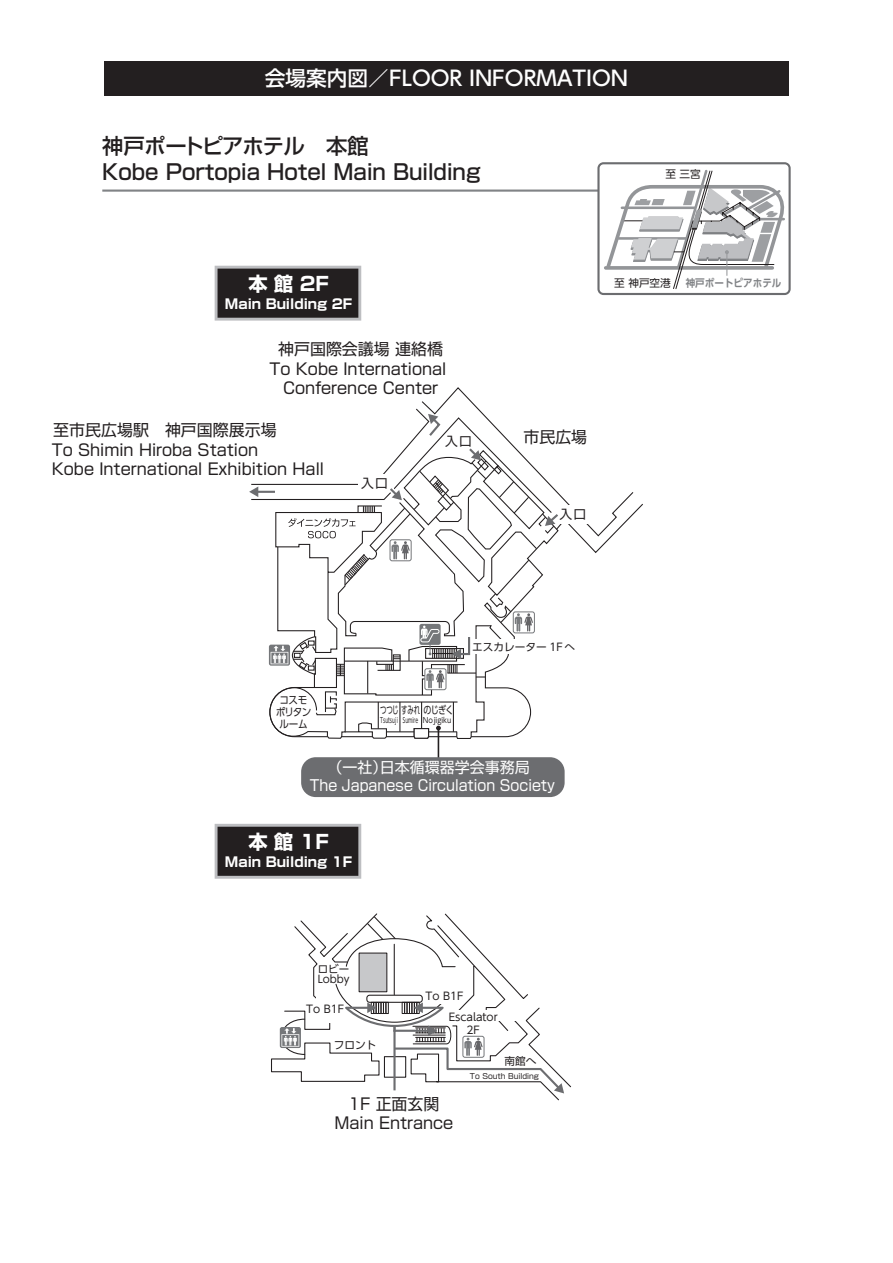
<style>
.page{position:relative;width:893px;height:1263px;background:#fff}
.page>*{position:absolute;margin:0;border:0;box-sizing:border-box;transform-origin:0 0}
.t1{font:500 21.3px/25.5px "Shin Go Pro";color:#231f20}
.t2{font:500 20.7px "UD Shin Go Pro";color:#fefefe}
.t3{font:700 19.2px "Shin Go Pro";color:#fff}
.t4{font:15.9px/19.2px "Shin Go Pro";color:#231f20;text-align:center}
.t5{font:15px/18px "Shin Go Pro";color:#fff;text-align:center}
.t6{font:700 13.5px "Shin Go Pro";color:#fff}
.t7{font:12.75px "Shin Go Pro";color:#231f20}
.t8{font:10.65px/12.8px "UD Shin Go Pro";color:#231f20;text-align:center}
.t9{font:10.65px "UD Shin Go Pro";letter-spacing:-.02em;color:#231f20;scale:.6 1}
.t10{font:10.65px/11.7px "UD Shin Go Pro";letter-spacing:-.045em;color:#231f20;text-align:center;scale:.9 1}
.t11{font:700 10.65px "UD Shin Go Pro De";color:#818386;scale:.9 1}
.t12{font:10.65px "Shin Go Pro";color:#231f20}
.t13{font:10.5px/10.5px "UD Shin Go Pro";color:#231f20}
.t14{font:7.5px "UD Shin Go Pro";color:#231f20;scale:.6 1}
.t15{font:7.5px "Shin Go Pro";color:#231f20}
</style>
<div class="page">
<svg style="left:271px;top:913px;width:300px;height:188px"></svg>
<svg style="left:335px;top:914px;width:229px;height:179px"></svg>
<div style="left:280px;top:1027px;width:21px;height:21px;background:#75777a;border-radius:2px"></div>
<svg style="left:281px;top:1018px;width:25px;height:37px"></svg>
<div style="left:454px;top:1011px;width:65px;height:10px;background:#fff"></div>
<div style="left:316px;top:994px;width:20px;height:28px;background:#fff"></div>
<div style="left:438px;top:973px;width:19px;height:30px;background:#fff"></div>
<svg style="left:215px;top:266px;width:146px;height:55px;background:#383536"></svg>
<svg style="left:215px;top:824px;width:146px;height:55px;background:#383536"></svg>
<hr style="left:438px;top:728px;width:1px;height:46px;background:#231f20">
<svg style="left:249px;top:387px;width:394px;height:353px"></svg>
<div style="left:301px;top:757px;width:264px;height:40px;background:#6c6d70;border-radius:15px"></div>
<div style="left:104px;top:62px;width:685px;height:34px;background:#231f20"></div>
<hr style="left:102px;top:190px;width:496px;height:2px;background:#818386">
<svg style="left:597px;top:162px;width:194px;height:133px"></svg>
<h2 class="t2" style="left:265px;top:61px;width:365px">会場案内図／FLOOR INFORMATION</h2>
<h1 class="t1" style="left:102px;top:131px;width:380px">神戸ポートピアホテル　本館<br>Kobe Portopia Hotel Main Building</h1>
<p class="t8" style="left:665px;top:167px;width:37px">至 三宮</p>
<p class="t3" style="left:249px;top:268px;width:81px">本 館 2F</p>
<p class="t6" style="left:225px;top:293px;width:129px">Main Building 2F</p>
<p class="t4" style="left:278px;top:337px;width:167px">神戸国際会議場 連絡橋</p>
<p class="t4" style="left:269px;top:357px;width:178px">To Kobe International<br>Conference Center</p>
<p class="t4" style="left:53px;top:418px;width:225px">至市民広場駅　神戸国際展示場</p>
<p class="t4" style="left:52px;top:438px;width:274px;text-align:left">To Shimin Hiroba Station<br>Kobe International Exhibition Hall</p>
<p class="t7" style="left:361px;top:473px;width:28px">入口</p>
<p class="t7" style="left:445px;top:431px;width:28px">入口</p>
<p class="t8" style="left:614px;top:276px;width:58px">至 神戸空港</p>
<p class="t11" style="left:686px;top:274px;width:108px">神戸ポートピアホテル</p>
<p class="t4" style="left:523px;top:425px;width:65px">市民広場</p>
<p class="t7" style="left:559px;top:503px;width:28px">入口</p>
<p class="t10" style="left:276px;top:694px;width:41px">コスモポリタンルーム</p>
<p class="t9" style="left:380px;top:701px;width:124px">つつじすみれのじぎく</p>
<p class="t14" style="left:380px;top:714px;width:120px">Tsutsuji Sumire Nojigiku</p>
<p class="t8" style="left:472px;top:640px;width:104px">エスカレーター 1Fへ</p>
<p class="t5" style="left:310px;top:757px;width:247px">（一社）日本循環器学会事務局<br>The Japanese Circulation Society</p>
<p class="t3" style="left:249px;top:826px;width:81px">本 館 1F</p>
<p class="t6" style="left:225px;top:851px;width:129px">Main Building 1F</p>
<p class="t13" style="left:318px;top:963px;width:33px">ロビー<br>Lobby</p>
<p class="t8" style="left:306px;top:1002px;width:40px">To B1F</p>
<p class="t8" style="left:334px;top:1038px;width:44px">フロント</p>
<p class="t8" style="left:425px;top:989px;width:40px">To B1F</p>
<p class="t8" style="left:449px;top:1010px;width:51px">Escalator<br>2F</p>
<p class="t12" style="left:505px;top:1052px;width:33px">南館へ</p>
<p class="t15" style="left:470px;top:1069px;width:70px">To South Building</p>
<p class="t4" style="left:334px;top:1093px;width:120px">1F 正面玄関<br>Main Entrance</p>
</div>
